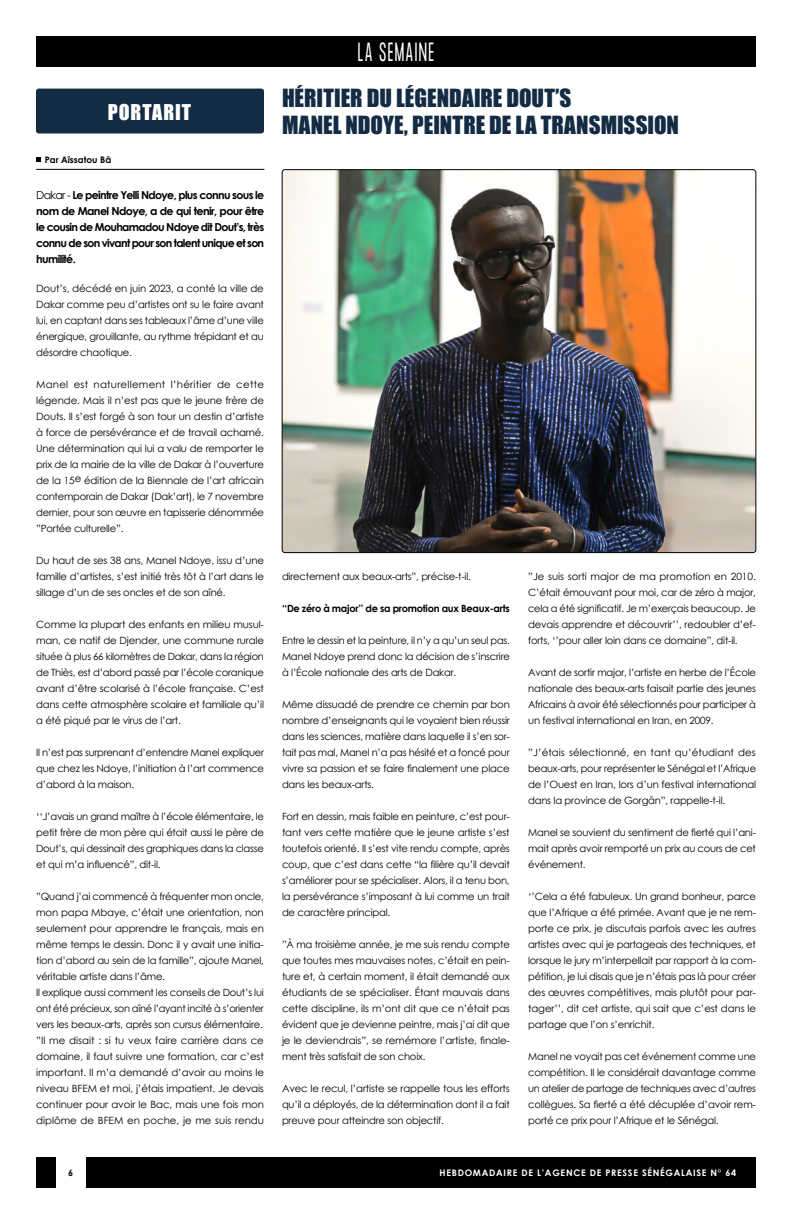
<style>
.page{position:relative;width:792px;height:1224px;background:#fff}
.page>*{position:absolute;margin:0;border:0;box-sizing:border-box;transform-origin:0 0}
.t1{font:23px/27px "Impact";color:#142b44}
.t2{font:300 23px "Formula Condensed";letter-spacing:.075em;color:#fff;scale:.8 1}
.t3{font:20px "Impact";letter-spacing:.045em;color:#fff}
.t4{font:700 11px/16px "Century Gothic";letter-spacing:-.06em;color:#000;text-align:justify}
.t5{font:10px/16px "Century Gothic";letter-spacing:-.02em;color:#000;text-align:justify}
.t6{font:700 10px "Century Gothic";letter-spacing:-.025em;color:#000}
.t7{font:700 9px "Century Gothic";letter-spacing:.08em;color:#fff}
.t8{font:700 9px "Century Gothic";color:#000}
.s1{font-weight:400}
</style>
<div class="page">
<div style="left:36px;top:36px;width:720px;height:31px;background:#000"></div>
<div style="left:36px;top:1157px;width:720px;height:31px;background:#000"></div>
<div style="left:56px;top:1155px;width:30px;height:35px;background:#fff"></div>
<img style="left:282px;top:170px;width:474px;height:383px">
<div style="left:36px;top:89px;width:228px;height:45px;background:#142b44;border-radius:3px"></div>
<hr style="left:36px;top:169px;width:228px;height:1px;background:#000">
<svg style="left:36px;top:157px;width:5px;height:5px"></svg>
<h2 class="t3" style="left:108px;top:97px;width:85px">PORTARIT</h2>
<p class="t8" style="left:45px;top:153px;width:68px">Par Aîssatou Bâ</p>
<p class="t4" style="left:36px;top:187px;width:230px"><span class="s1">Dakar -</span> Le peintre Yelli Ndoye, plus connu sous le nom de Manel Ndoye, a de qui tenir, pour être le cousin de Mouhamadou Ndoye dit Dout’s, très connu de son vivant pour son talent unique et son humilité.</p>
<p class="t5" style="left:36px;top:281px;width:229px">Dout’s, décédé en juin 2023, a conté la ville de Dakar comme peu d’artistes ont su le faire avant lui, en captant dans ses tableaux l’âme d’une ville énergique, grouillante, au rythme trépidant et au désordre chaotique.</p>
<p class="t5" style="left:36px;top:377px;width:229px">Manel est naturellement l’héritier de cette légende. Mais il n’est pas que le jeune frère de Douts. Il s’est forgé à son tour un destin d’artiste à force de persévérance et de travail acharné.<br>Une détermination qui lui a valu de remporter le prix de la mairie de la ville de Dakar à l’ouverture de la 15e édition de la Biennale de l’art africain contemporain de Dakar (Dak’art), le 7 novembre dernier, pour son œuvre en tapisserie dénommée ”Portée culturelle”.</p>
<p class="t5" style="left:36px;top:553px;width:229px">Du haut de ses 38 ans, Manel Ndoye, issu d’une famille d’artistes, s’est initié très tôt à l’art dans le sillage d’un de ses oncles et de son aîné.</p>
<p class="t5" style="left:36px;top:617px;width:229px">Comme la plupart des enfants en milieu musul&shy;man, ce natif de Djender, une commune rurale située à plus 66 kilomètres de Dakar, dans la région de Thiès, est d’abord passé par l’école coranique avant d’être scolarisé à l’école française. C’est dans cette atmosphère scolaire et familiale qu’il a été piqué par le virus de l’art.</p>
<p class="t5" style="left:36px;top:745px;width:229px">Il n’est pas surprenant d’entendre Manel expliquer que chez les Ndoye, l’initiation à l’art commence d’abord à la maison.</p>
<p class="t5" style="left:36px;top:809px;width:229px">‘‘J’avais un grand maître à l’école élémentaire, le petit frère de mon père qui était aussi le père de Dout’s, qui dessinait des graphiques dans la classe et qui m’a influencé”, dit-il.</p>
<p class="t5" style="left:36px;top:889px;width:229px;text-align:left">”Quand j’ai commencé à fréquenter mon oncle, mon papa Mbaye, c’était une orientation, non seulement pour apprendre le français, mais en même temps le dessin. Donc il y avait une initia&shy;tion d’abord au sein de la famille”, ajoute Manel, véritable artiste dans l’âme.<br>Il explique aussi comment les conseils de Dout’s lui ont été précieux, son aîné l’ayant incité à s’orienter vers les beaux-arts, après son cursus élémentaire. ”Il me disait : si tu veux faire carrière dans ce domaine, il faut suivre une formation, car c’est important. Il m’a demandé d’avoir au moins le niveau BFEM et moi, j’étais impatient. Je devais continuer pour avoir le Bac, mais une fois mon diplôme de BFEM en poche, je me suis rendu</p>
<h1 class="t2" style="left:358px;top:38px;width:97px">LA SEMAINE</h1>
<h1 class="t1" style="left:282px;top:84px;width:399px">HÉRITIER DU LÉGENDAIRE DOUT’S<br>MANEL NDOYE, PEINTRE DE LA TRANSMISSION</h1>
<p class="t5" style="left:282px;top:569px;width:190px">directement aux beaux-arts”, précise-t-il.</p>
<p class="t6" style="left:282px;top:601px;width:229px">‘‘De zéro à major’’ de sa promotion aux Beaux-arts</p>
<p class="t5" style="left:282px;top:633px;width:229px">Entre le dessin et la peinture, il n’y a qu’un seul pas.<br>Manel Ndoye prend donc la décision de s’inscrire à l’École nationale des arts de Dakar.</p>
<p class="t5" style="left:282px;top:697px;width:229px">Même dissuadé de prendre ce chemin par bon nombre d’enseignants qui le voyaient bien réussir dans les sciences, matière dans laquelle il s’en sor&shy;tait pas mal, Manel n’a pas hésité et a foncé pour vivre sa passion et se faire finalement une place dans les beaux-arts.</p>
<p class="t5" style="left:282px;top:809px;width:229px">Fort en dessin, mais faible en peinture, c’est pour&shy;tant vers cette matière que le jeune artiste s’est toutefois orienté. Il s’est vite rendu compte, après coup, que c’est dans cette “la filière qu’il devait s’améliorer pour se spécialiser. Alors, il a tenu bon, la persévérance s’imposant à lui comme un trait de caractère principal.</p>
<p class="t5" style="left:282px;top:937px;width:229px">”À ma troisième année, je me suis rendu compte que toutes mes mauvaises notes, c’était en pein&shy;ture et, à certain moment, il était demandé aux étudiants de se spécialiser. Étant mauvais dans cette discipline, ils m’ont dit que ce n’était pas évident que je devienne peintre, mais j’ai dit que je le deviendrais”, se remémore l’artiste, finale&shy;ment très satisfait de son choix.</p>
<p class="t5" style="left:282px;top:1081px;width:229px">Avec le recul, l’artiste se rappelle tous les efforts qu’il a déployés, de la détermination dont il a fait preuve pour atteindre son objectif.</p>
<p class="t5" style="left:528px;top:569px;width:229px">”Je suis sorti major de ma promotion en 2010.<br>C’était émouvant pour moi, car de zéro à major, cela a été significatif. Je m’exerçais beaucoup. Je devais apprendre et découvrir’’, redoubler d’ef&shy;forts, ‘’pour aller loin dans ce domaine”, dit-il.</p>
<p class="t5" style="left:528px;top:665px;width:229px">Avant de sortir major, l’artiste en herbe de l’École nationale des beaux-arts faisait partie des jeunes Africains à avoir été sélectionnés pour participer à un festival international en Iran, en 2009.</p>
<p class="t5" style="left:528px;top:745px;width:229px">”J’étais sélectionné, en tant qu’étudiant des beaux-arts, pour représenter le Sénégal et l’Afrique de l’Ouest en Iran, lors d’un festival international dans la province de Gorgān”, rappelle-t-il.</p>
<p class="t5" style="left:528px;top:825px;width:229px">Manel se souvient du sentiment de fierté qui l’ani&shy;mait après avoir remporté un prix au cours de cet événement.</p>
<p class="t5" style="left:528px;top:889px;width:229px">‘’Cela a été fabuleux. Un grand bonheur, parce que l’Afrique a été primée. Avant que je ne rem&shy;porte ce prix, je discutais parfois avec les autres artistes avec qui je partageais des techniques, et lorsque le jury m’interpellait par rapport à la com&shy;pétition, je lui disais que je n’étais pas là pour créer des œuvres compétitives, mais plutôt pour par&shy;tager’’, dit cet artiste, qui sait que c’est dans le partage que l’on s’enrichit.</p>
<p class="t5" style="left:528px;top:1049px;width:229px">Manel ne voyait pas cet événement comme une compétition. Il le considérait davantage comme un atelier de partage de techniques avec d’autres collègues. Sa fierté a été décuplée d’avoir rem&shy;porté ce prix pour l’Afrique et le Sénégal.</p>
<p class="t8" style="left:68px;top:1166px;width:7px">6</p>
<p class="t7" style="left:440px;top:1166px;width:298px">HEBDOMADAIRE DE L’AGENCE DE PRESSE SÉNÉGALAISE N° 64</p>
</div>
